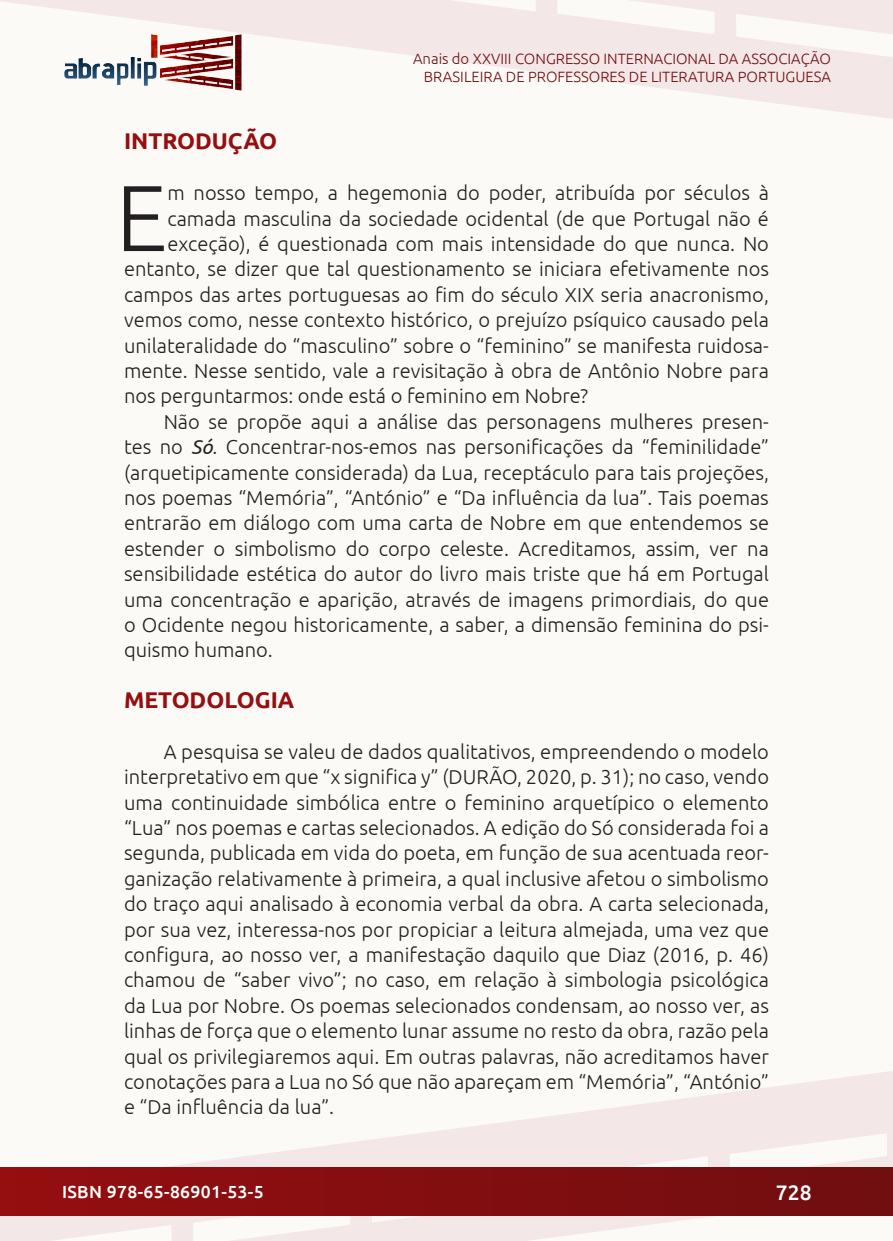
<style>
.page{position:relative;width:893px;height:1241px;background:#fff}
.page>*{position:absolute;margin:0;border:0;box-sizing:border-box;transform-origin:0 0}
._6_CAPITULAR{font:300 93.27px "Ubuntu";color:#231f20}
._8_SUBTÍTULO{font:700 22.75px "Ubuntu";color:#950e10}
._5_INTRODUÇÃO{font:700 22.75px "Ubuntu";color:#950e10}
.t1{font:500 21px "Ubuntu";color:#fff}
._7_CORPO{font:300 20.12px/25.4px "Ubuntu";color:#231f20;text-align:justify}
._6_CAPITULAR-2{font:300 20.12px "Ubuntu";color:#231f20}
.t2{font:500 17.5px "Ubuntu";letter-spacing:.02em;color:#fff}
.t3{font:300 14.88px/17.8px "Ubuntu";color:#700e10;text-align:right}
.s1{font-weight:400;font-style:italic}
</style>
<div class="page">
<div style="left:0;top:0;width:893px;height:1240px;background:#fcfaf7"></div>
<svg style="left:0;top:1071px;width:893px;height:169px"></svg>
<svg style="left:0;top:0;width:893px;height:119px"></svg>
<div style="left:1px;top:1167px;width:891px;height:47px;background:linear-gradient(to right,#950e10,#700e10)"></div>
<img style="left:62px;top:31px;width:182px;height:62px">
<p class="t3" style="left:413px;top:49px;width:419px">Anais do XXVIII CONGRESSO INTERNACIONAL DA ASSOCIAÇÃO<br>BRASILEIRA DE PROFESSORES DE LITERATURA PORTUGUESA</p>
<p class="_5_INTRODUÇÃO" style="left:124px;top:128px;width:155px">INTRODUÇÃO</p>
<p class="_6_CAPITULAR" style="left:116px;top:162px;width:53px">E</p>
<p class="_6_CAPITULAR-2" style="left:167px;top:181px;width:603px">m nosso tempo, a hegemonia do poder, atribuída por séculos à</p>
<p class="_6_CAPITULAR-2" style="left:167px;top:206px;width:603px">camada masculina da sociedade ocidental (de que Portugal não é</p>
<p class="_6_CAPITULAR-2" style="left:167px;top:232px;width:603px">exceção), é questionada com mais intensidade do que nunca. No</p>
<p class="_6_CAPITULAR-2" style="left:124px;top:257px;width:646px">entanto, se dizer que tal questionamento se iniciara efetivamente nos</p>
<p class="_6_CAPITULAR-2" style="left:124px;top:282px;width:646px">campos das artes portuguesas ao fim do século XIX seria anacronismo,</p>
<p class="_6_CAPITULAR-2" style="left:124px;top:308px;width:646px">vemos como, nesse contexto histórico, o prejuízo psíquico causado pela</p>
<p class="_6_CAPITULAR-2" style="left:124px;top:333px;width:646px">unilateralidade do “masculino” sobre o “feminino” se manifesta ruidosa-</p>
<p class="_6_CAPITULAR-2" style="left:124px;top:358px;width:646px">mente. Nesse sentido, vale a revisitação à obra de Antônio Nobre para</p>
<p class="_6_CAPITULAR-2" style="left:124px;top:384px;width:466px">nos perguntarmos: onde está o feminino em Nobre?</p>
<p class="_7_CORPO" style="left:124px;top:408px;width:646px;text-indent:40px">Não se propõe aqui a análise das personagens mulheres presen&shy;tes no <span class="s1">Só</span>. Concentrar-nos-emos nas personificações da “feminilidade” (arquetipicamente considerada) da Lua, receptáculo para tais projeções, nos poemas “Memória”, “António” e “Da influência da lua”. Tais poemas entrarão em diálogo com uma carta de Nobre em que entendemos se estender o simbolismo do corpo celeste. Acreditamos, assim, ver na sensibilidade estética do autor do livro mais triste que há em Portugal uma concentração e aparição, através de imagens primordiais, do que o Ocidente negou historicamente, a saber, a dimensão feminina do psi&shy;quismo humano.</p>
<p class="_8_SUBTÍTULO" style="left:124px;top:686px;width:172px">METODOLOGIA</p>
<p class="_7_CORPO" style="left:124px;top:738px;width:646px;text-indent:40px">A pesquisa se valeu de dados qualitativos, empreendendo o modelo interpretativo em que “x significa y” (DURÃO, 2020, p. 31); no caso, vendo uma continuidade simbólica entre o feminino arquetípico o elemento “Lua” nos poemas e cartas selecionados. A edição do Só considerada foi a segunda, publicada em vida do poeta, em função de sua acentuada reor&shy;ganização relativamente à primeira, a qual inclusive afetou o simbolismo do traço aqui analisado à economia verbal da obra. A carta selecionada, por sua vez, interessa-nos por propiciar a leitura almejada, uma vez que configura, ao nosso ver, a manifestação daquilo que Diaz (2016, p. 46) chamou de “saber vivo”; no caso, em relação à simbologia psicológica da Lua por Nobre. Os poemas selecionados condensam, ao nosso ver, as linhas de força que o elemento lunar assume no resto da obra, razão pela qual os privilegiaremos aqui. Em outras palavras, não acreditamos haver conotações para a Lua no Só que não apareçam em “Memória”, “António” e “Da influência da lua”.</p>
<p class="t2" style="left:62px;top:1180px;width:203px">ISBN 978-65-86901-53-5</p>
<p class="t1" style="left:776px;top:1178px;width:37px">728</p>
</div>
